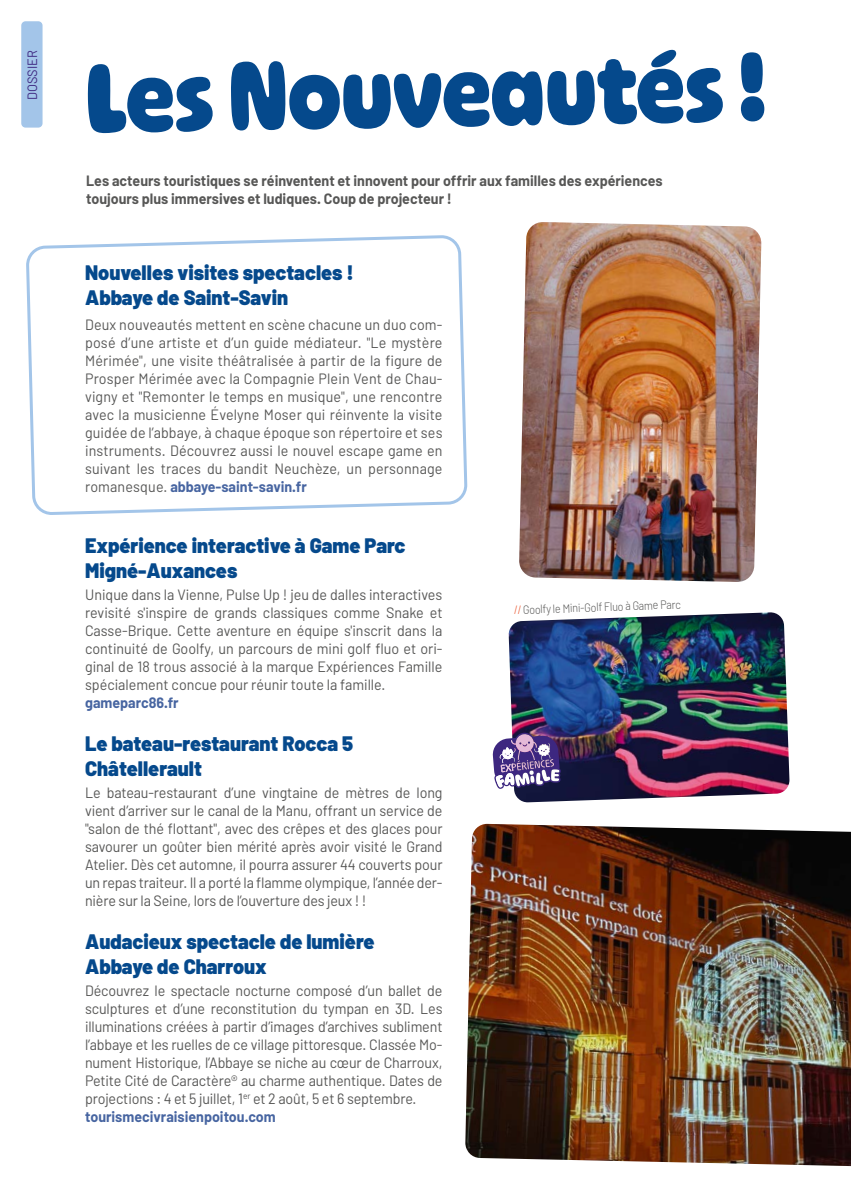
<style>
.page{position:relative;width:851px;height:1191px;background:#fff}
.page>*{position:absolute;margin:0;border:0;box-sizing:border-box;transform-origin:0 0}
.t1{font:300 105.3px "Ohno Softie Var";color:#05498c;scale:.95 1}
.t2{font:900 21px/25.2px "Barlow";color:#05498c;scale:.95 1}
.t3{font:15px/18px "Barlow";letter-spacing:-.01em;color:#575756;text-align:justify;scale:.95 1}
.t4{font:700 15px/18px "Barlow";color:#575756;scale:.95 1}
.t5{font:700 15px "Barlow";color:#4765a1;scale:.95 1}
.t6{font:13.5px "Barlow";color:#3d2780;scale:.95 1}
.t7{font:300 12px "Barlow";color:#575756;scale:.9 1}
.s1{font-weight:700;color:#4765a1}
.s2{color:#e94e24}
</style>
<div class="page">
<svg style="left:26px;top:236px;width:442px;height:278px"></svg>
<div style="left:21px;top:21px;width:22px;height:107px;background:#a3c5e9;border-radius:4px"></div>
<img style="left:519px;top:222px;width:243px;height:360px">
<img style="left:465px;top:823px;width:385px;height:344px">
<img style="left:508px;top:612px;width:282px;height:191px">
<svg style="left:492px;top:732px;width:68px;height:57px"></svg>
<p class="t6" style="left:24px;top:100px;width:54px;rotate:-90deg">DOSSIER</p>
<h1 class="t1" style="left:84px;top:37px;width:718px;rotate:-1deg">Les Nouveautés!</h1>
<p class="t4" style="left:86px;top:171px;width:608px">Les acteurs touristiques se réinventent et innovent pour offrir aux familles des expériences toujours plus immersives et ludiques. Coup de projecteur !</p>
<h2 class="t2" style="left:85px;top:260px;width:284px">Nouvelles visites spectacles !<br>Abbaye de Saint-Savin</h2>
<p class="t3" style="left:85px;top:315px;width:378px">Deux nouveautés mettent en scène chacune un duo com&shy;posé d’une artiste et d’un guide médiateur. "Le mystère Mérimée", une visite théâtralisée à partir de la figure de Prosper Mérimée avec la Compagnie Plein Vent de Chau&shy;vigny et "Remonter le temps en musique", une rencontre avec la musicienne Évelyne Moser qui réinvente la visite guidée de l’abbaye, à chaque époque son répertoire et ses instruments. Découvrez aussi le nouvel escape game en suivant les traces du bandit Neuchèze, un personnage romanesque. <span class="s1">abbaye-saint-savin.fr</span></p>
<h2 class="t2" style="left:85px;top:533px;width:339px">Expérience interactive à Game Parc<br>Migné-Auxances</h2>
<p class="t3" style="left:85px;top:585px;width:378px">Unique dans la Vienne, Pulse Up ! jeu de dalles interactives revisité s'inspire de grands classiques comme Snake et Casse-Brique. Cette aventure en équipe s'inscrit dans la continuité de Goolfy, un parcours de mini golf fluo et ori&shy;ginal de 18 trous associé à la marque Expériences Famille spécialement concue pour réunir toute la famille.</p>
<p class="t5" style="left:85px;top:693px;width:100px">gameparc86.fr</p>
<h2 class="t2" style="left:85px;top:731px;width:284px">Le bateau-restaurant Rocca 5<br>Châtellerault</h2>
<p class="t3" style="left:85px;top:783px;width:378px">Le bateau-restaurant d’une vingtaine de mètres de long vient d’arriver sur le canal de la Manu, offrant un service de "salon de thé flottant", avec des crêpes et des glaces pour savourer un goûter bien mérité après avoir visité le Grand Atelier. Dès cet automne, il pourra assurer 44 couverts pour un repas traiteur. Il a porté la flamme olympique, l’année der&shy;nière sur la Seine, lors de l’ouverture des jeux ! !</p>
<h2 class="t2" style="left:85px;top:929px;width:306px">Audacieux spectacle de lumière<br>Abbaye de Charroux</h2>
<p class="t3" style="left:85px;top:981px;width:378px;text-align:left">Découvrez le spectacle nocturne composé d’un ballet de sculptures et d’une reconstitution du tympan en 3D. Les illuminations créées à partir d’images d’archives subliment l’abbaye et les ruelles de ce village pittoresque. Classée Mo&shy;nument Historique, l’Abbaye se niche au cœur de Charroux, Petite Cité de Caractère® au charme authentique. Dates de projections : 4 et 5 juillet, 1<sup>er</sup> et 2 août, 5 et 6 septembre. <span class="s1">tourismecivraisienpoitou.com</span></p>
<p class="t7" style="left:514px;top:602px;width:187px;rotate:-2deg"><span class="s2">//</span> Goolfy le Mini-Golf Fluo à Game Parc</p>
</div>
